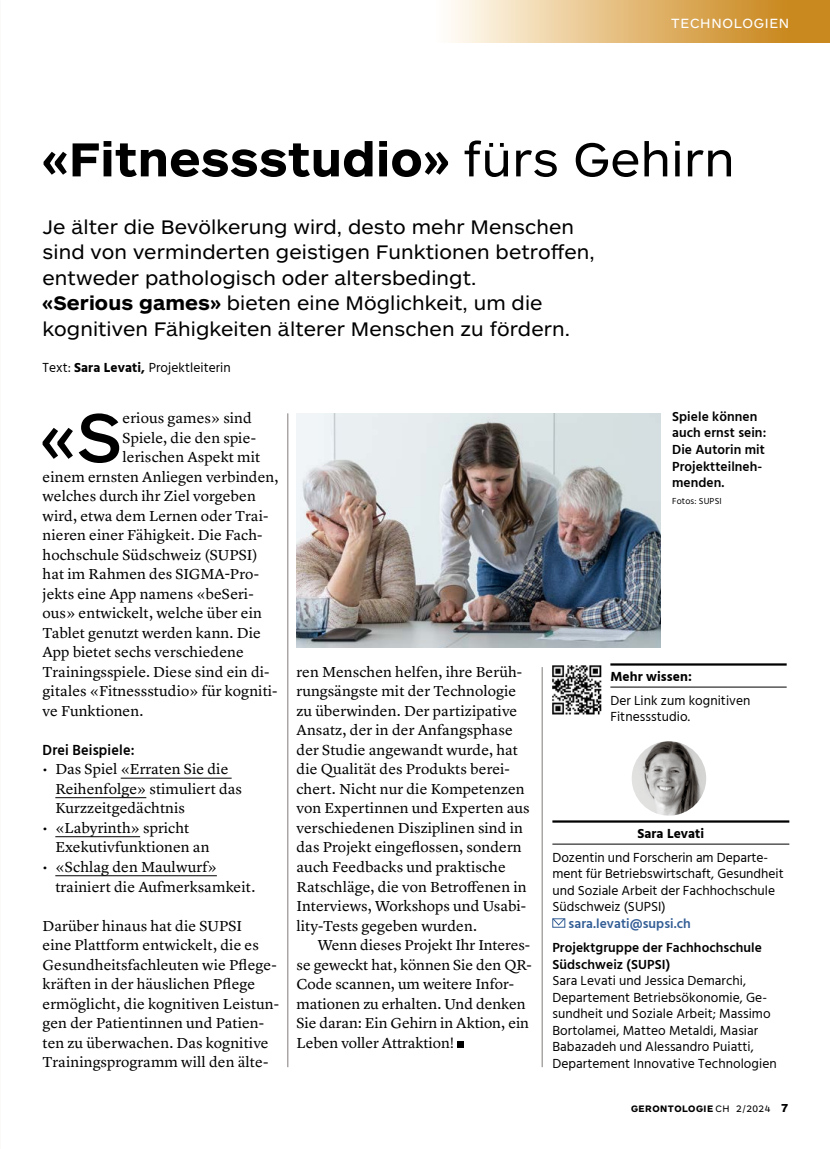
<style>
.page{position:relative;width:830px;height:1149px;background:#fff}
.page>*{position:absolute;margin:0;border:0;box-sizing:border-box;transform-origin:0 0}
.t1{font:500 71.85px "ARS Maquette Pro";color:#000}
.t2{font:700 49.5px "ARS Maquette Pro";letter-spacing:.005em;color:#000}
.t3{font:20.4px/25.5px "ARS Maquette Pro";letter-spacing:.005em;color:#000}
.t4{font:15px/19.5px "Lyon Text";letter-spacing:.005em;color:#000}
.t5{font:600 15px "Hind Siliguri";letter-spacing:.01em;color:#000;scale:.95 1}
.t6{font:13.8px "ARS Maquette Pro";letter-spacing:.05em;color:#fff}
.t7{font:13.5px/16.5px "Hind Siliguri";letter-spacing:.005em;color:#000}
.t8{font:600 13.5px/16.5px "Hind Siliguri";letter-spacing:.005em;color:#000}
.t9{font:700 13.5px "Hind Siliguri";letter-spacing:.005em;color:#000}
.t10{font:600 13.5px "Hind Siliguri";letter-spacing:.005em;color:#325d95}
.t11{font:700 9.75px "ARS Maquette Pro";letter-spacing:.05em;color:#000}
.t12{font:9px "Hind Siliguri";letter-spacing:.015em;color:#000}
.s1{font-weight:400}
.s2{font-weight:700}
.s3{font-size:12px}
</style>
<div class="page">
<svg style="left:451px;top:0;width:378px;height:43px;background:#e2b978"></svg>
<hr style="left:121px;top:777px;width:110px;height:1px;background:#000">
<hr style="left:55px;top:797px;width:91px;height:1px;background:#000">
<hr style="left:55px;top:836px;width:85px;height:1px;background:#000">
<hr style="left:55px;top:875px;width:162px;height:1px;background:#000">
<div style="left:457px;top:1040px;width:6px;height:7px;background:#000"></div>
<img style="left:296px;top:413px;width:364px;height:234px">
<hr style="left:287px;top:413px;width:1px;height:653px;background:#807c7a">
<hr style="left:541px;top:667px;width:1px;height:399px;background:#807c7a">
<img style="left:631px;top:741px;width:74px;height:74px;border-radius:37px">
<hr style="left:552px;top:820px;width:237px;height:2px;background:#000">
<hr style="left:552px;top:843px;width:237px;height:1px;background:#000">
<svg style="left:552px;top:918px;width:13px;height:7px"></svg>
<hr style="left:610px;top:663px;width:176px;height:2px;background:#000">
<hr style="left:610px;top:686px;width:176px;height:1px;background:#000">
<img style="left:552px;top:665px;width:50px;height:50px">
<p class="t6" style="left:671px;top:14px;width:119px">TECHNOLOGIEN</p>
<h2 class="t2" style="left:43px;top:127px;width:693px">«Fitnessstudio» <span class="s1">fürs Gehirn</span></h2>
<p class="t3" style="left:43px;top:213px;width:553px">Je älter die Bevölkerung wird, desto mehr Menschen sind von verminderten geistigen Funktionen betroffen, entweder pathologisch oder altersbedingt.<br><span class="s2">«Serious games»</span> bieten eine Möglichkeit, um die kognitiven Fähigkeiten älterer Menschen zu fördern.</p>
<p class="t7" style="left:43px;top:359px;width:190px">Text: <span class="s2">Sara Levati,</span> Projektleiterin</p>
<h1 class="t1" style="left:41px;top:390px;width:83px">«S</h1>
<p class="t4" style="left:123px;top:407px;width:131px">erious games» sind</p>
<p class="t4" style="left:123px;top:426px;width:135px">Spiele, die den spie-</p>
<p class="t4" style="left:123px;top:446px;width:139px">lerischen Aspekt mit</p>
<p class="t4" style="left:43px;top:465px;width:238px">einem ernsten Anliegen verbinden,</p>
<p class="t4" style="left:43px;top:485px;width:215px">welches durch ihr Ziel vorgeben</p>
<p class="t4" style="left:43px;top:504px;width:227px">wird, etwa dem Lernen oder Trai-</p>
<p class="t4" style="left:43px;top:524px;width:221px">nieren einer Fähigkeit. Die Fach-</p>
<p class="t4" style="left:43px;top:543px;width:216px">hochschule Südschweiz (SUPSI)</p>
<p class="t4" style="left:43px;top:563px;width:218px">hat im Rahmen des SIGMA-Pro-</p>
<p class="t4" style="left:43px;top:582px;width:212px">jekts eine App namens «beSeri-</p>
<p class="t4" style="left:43px;top:602px;width:221px">ous» entwickelt, welche über ein</p>
<p class="t4" style="left:43px;top:621px;width:220px">Tablet genutzt werden kann. Die</p>
<p class="t4" style="left:43px;top:641px;width:203px">App bietet sechs verschiedene</p>
<p class="t4" style="left:43px;top:660px;width:228px">Trainingsspiele. Diese sind ein di-</p>
<p class="t4" style="left:43px;top:680px;width:236px">gitales «Fitnessstudio» für kogniti-</p>
<p class="t4" style="left:43px;top:699px;width:102px">ve Funktionen.</p>
<p class="t5" style="left:43px;top:738px;width:98px">Drei Beispiele:</p>
<p class="t4" style="left:55px;top:758px;width:188px;text-indent:-13px">• Das Spiel «Erraten Sie die<br>Reihenfolge» stimuliert das<br>Kurzzeitgedächtnis</p>
<p class="t4" style="left:55px;top:816px;width:156px;text-indent:-13px">• «Labyrinth» spricht<br>Exekutivfunktionen an</p>
<p class="t4" style="left:55px;top:855px;width:201px;text-indent:-13px">• «Schlag den Maulwurf» trainiert die Aufmerksamkeit.</p>
<p class="t4" style="left:43px;top:914px;width:238px">Darüber hinaus hat die SUPSI<br>eine Plattform entwickelt, die es Gesundheitsfachleuten wie Pflege&shy;kräften in der häuslichen Pflege ermöglicht, die kognitiven Leistun&shy;gen der Patientinnen und Patien&shy;ten zu überwachen. Das kognitive Trainingsprogramm will den älte-</p>
<p class="t4" style="left:296px;top:660px;width:234px">ren Menschen helfen, ihre Berüh&shy;rungsängste mit der Technologie zu überwinden. Der partizipative Ansatz, der in der Anfangsphase der Studie angewandt wurde, hat die Qualität des Produkts berei&shy;chert. Nicht nur die Kompetenzen von Expertinnen und Experten aus verschiedenen Disziplinen sind in das Projekt eingeflossen, sondern auch Feedbacks und praktische Ratschläge, die von Betroffenen in Interviews, Workshops und Usabi&shy;lity-Tests gegeben wurden.</p>
<p class="t4" style="left:296px;top:933px;width:237px;text-indent:21px">Wenn dieses Projekt Ihr Interes&shy;se geweckt hat, können Sie den QR-<br>Code scannen, um weitere Infor&shy;mationen zu erhalten. Und denken<br>Sie daran: Ein Gehirn in Aktion, ein<br>Leben voller Attraktion!</p>
<p class="t8" style="left:671px;top:408px;width:96px">Spiele können auch ernst sein:<br>Die Autorin mit<br>Projektteilneh&shy;menden.</p>
<p class="t12" style="left:671px;top:494px;width:51px">Fotos: SUPSI</p>
<p class="t9" style="left:610px;top:665px;width:83px">Mehr wissen:</p>
<p class="t7" style="left:610px;top:692px;width:142px">Der Link zum kognitiven<br>Fitnessstudio.</p>
<p class="t9" style="left:637px;top:822px;width:68px">Sara Levati</p>
<p class="t7" style="left:552px;top:849px;width:233px">Dozentin und Forscherin am Departe&shy;ment für Betriebswirtschaft, Gesundheit und Soziale Arbeit der Fachhochschule Südschweiz (SUPSI)</p>
<p class="t10" style="left:568px;top:912px;width:124px">sara.levati@supsi.ch</p>
<p class="t8" style="left:552px;top:939px;width:211px">Projektgruppe der Fachhochschule<br>Südschweiz (SUPSI)</p>
<p class="t7" style="left:552px;top:973px;width:226px">Sara Levati und Jessica Demarchi, Departement Betriebsökonomie, Ge&shy;sundheit und Soziale Arbeit; Massimo Bortolamei, Matteo Metaldi, Masiar Babazadeh und Alessandro Puiatti, Departement Innovative Technologien</p>
<p class="t11" style="left:630px;top:1102px;width:159px">GERONTOLOGIE <span class="s1">CH 2/2024</span> <span class="s3">7</span></p>
</div>
